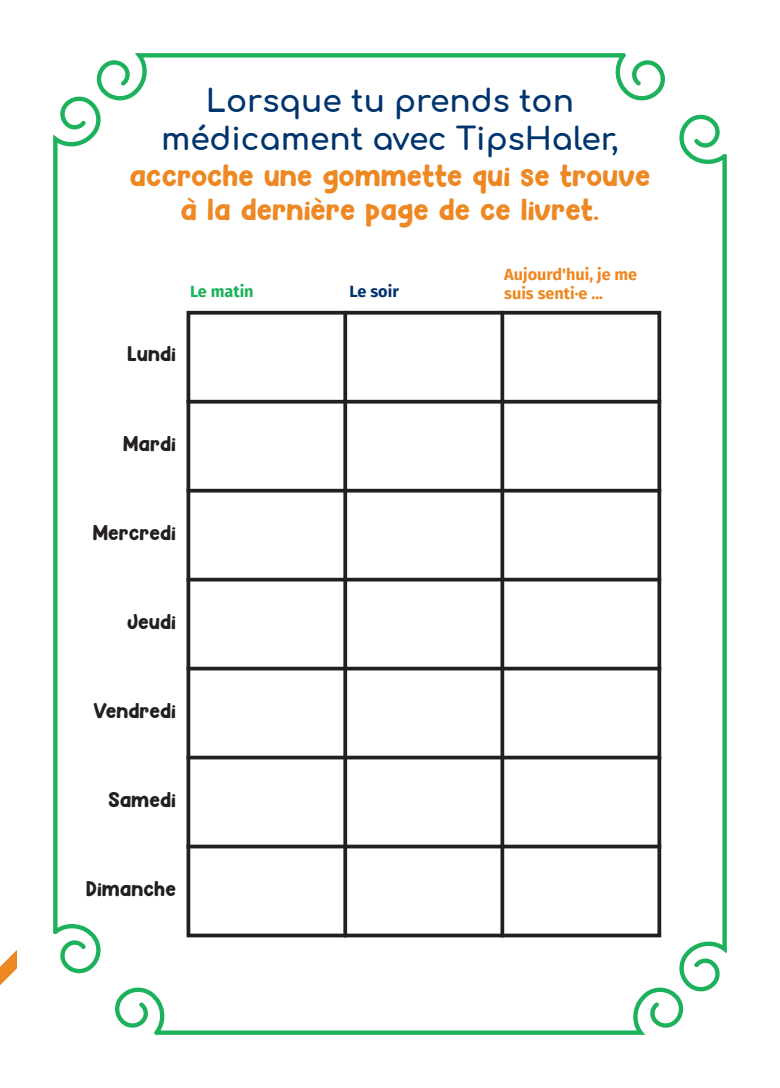
<style>
.page{position:relative;width:780px;height:1088px;background:#fff}
.page>*{position:absolute;margin:0;border:0;box-sizing:border-box;transform-origin:0 0}
.t1{font:700 31.25px/37.5px "Comfortaa";color:#00346d;text-align:center}
.t2{font:28.75px/34.5px "Hey Comic";color:#ed8823;text-align:center}
.t3{font:20px "Hey Comic";color:#231f20}
.t4{font:700 16.25px/19.5px "Fira Sans";color:#ed8823}
.t5{font:700 16.25px "Fira Sans";color:#1cb15b}
.t6{font:700 16.25px "Fira Sans";color:#00346d}
</style>
<div class="page">
<div style="left:186px;top:311px;width:475px;height:626px;border:4px solid #231f20"></div>
<svg style="left:343px;top:311px;width:4px;height:626px;background:#373334"></svg>
<svg style="left:500px;top:311px;width:4px;height:626px;background:#3c3939"></svg>
<svg style="left:186px;top:400px;width:475px;height:4px;background:#383535"></svg>
<hr style="left:186px;top:489px;width:475px;height:3px;background:#231f20">
<hr style="left:186px;top:578px;width:475px;height:3px;background:#231f20">
<hr style="left:186px;top:667px;width:475px;height:3px;background:#231f20">
<hr style="left:186px;top:756px;width:475px;height:3px;background:#231f20">
<hr style="left:186px;top:845px;width:475px;height:3px;background:#231f20">
<svg style="left:96px;top:53px;width:569px;height:47px"></svg>
<svg style="left:115px;top:987px;width:568px;height:48px"></svg>
<svg style="left:0;top:934px;width:101px;height:51px"></svg>
<svg style="left:53px;top:96px;width:48px;height:838px"></svg>
<svg style="left:679px;top:114px;width:48px;height:54px"></svg>
<svg style="left:679px;top:154px;width:47px;height:838px"></svg>
<p class="t1" style="left:161px;top:78px;width:459px">Lorsque tu prends ton médicament avec TipsHaler,</p>
<p class="t2" style="left:130px;top:158px;width:522px">accroche une gommette qui se trouve à la dernière page de ce livret.</p>
<p class="t5" style="left:190px;top:278px;width:65px">Le matin</p>
<p class="t3" style="left:128px;top:341px;width:50px">Lundi</p>
<p class="t3" style="left:123px;top:431px;width:54px">Mardi</p>
<p class="t3" style="left:93px;top:520px;width:85px">Mercredi</p>
<p class="t3" style="left:127px;top:609px;width:50px">Jeudi</p>
<p class="t3" style="left:93px;top:698px;width:84px">Vendredi</p>
<p class="t3" style="left:108px;top:787px;width:69px">Samedi</p>
<p class="t3" style="left:86px;top:876px;width:91px">Dimanche</p>
<p class="t6" style="left:349px;top:278px;width:51px">Le soir</p>
<p class="t4" style="left:504px;top:263px;width:134px">Aujourd'hui, je me suis senti·e ...</p>
</div>
